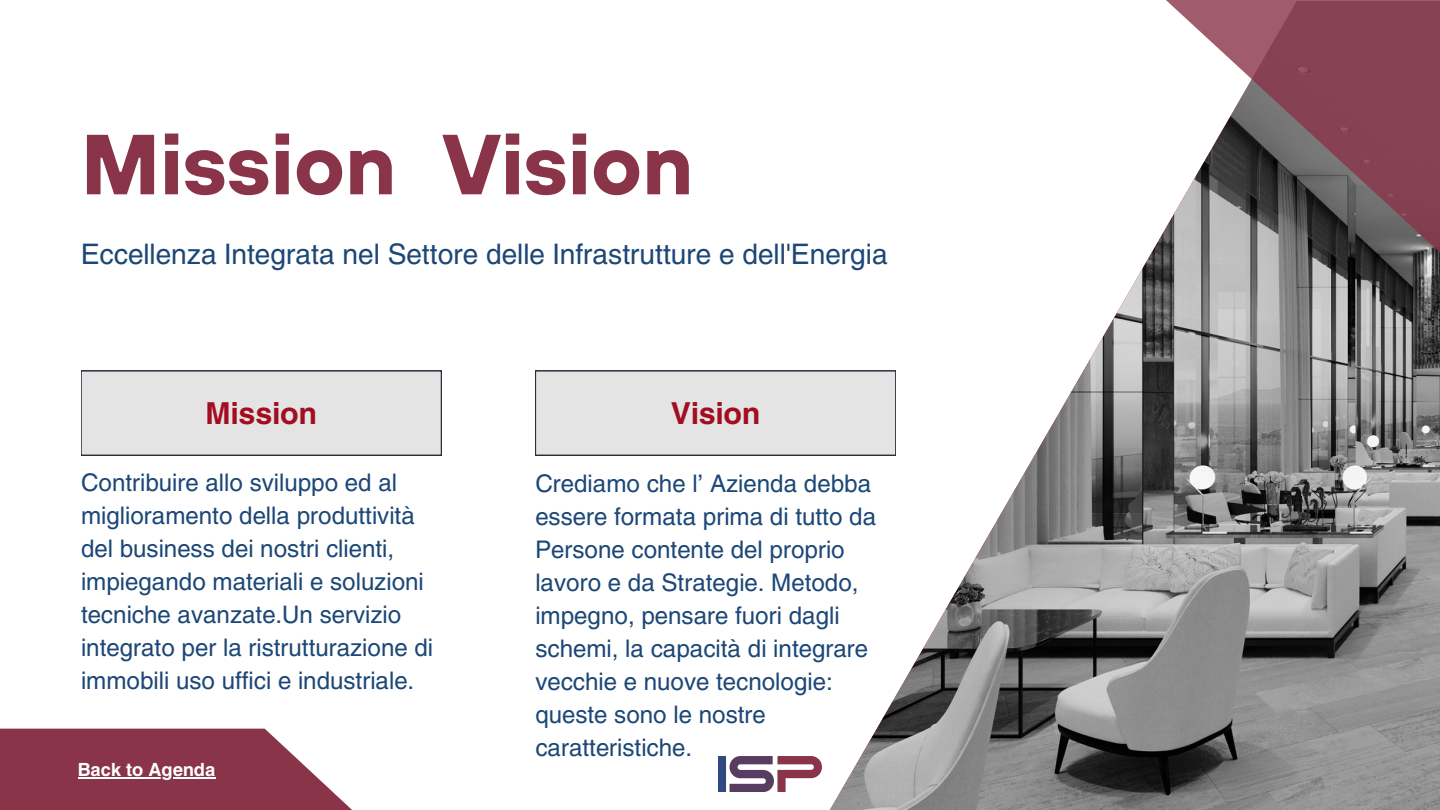
<style>
.page{position:relative;width:1440px;height:810px;background:#fff}
.page>*{position:absolute;margin:0;border:0;box-sizing:border-box;transform-origin:0 0}
.t1{font:700 85px "TT Hoves";color:#893449}
.t2{font:700 30px "Helios";color:#a20e20}
.t3{font:28px "Helios";color:#1c4776}
.t4{font:24px/33px "Helios";color:#1c4776}
.t5{font:700 18px "Helios";color:#fff}
</style>
<div class="page">
<svg style="left:0;top:729px;width:352px;height:81px"></svg>
<hr style="left:78px;top:777px;width:137px;height:1px;background:#fff">
<img style="left:830px;top:253px;width:610px;height:556px">
<div style="left:81px;top:371px;width:360px;height:84px;background:#e4e4e4"></div>
<div style="left:535px;top:371px;width:361px;height:84px;background:#e4e4e4"></div>
<svg style="left:1151px;top:0;width:289px;height:253px"></svg>
<img style="left:718px;top:756px;width:104px;height:35px">
<h2 class="t1" style="left:81px;top:109px;width:614px">Mission Vision</h2>
<h4 class="t3" style="left:81px;top:236px;width:808px">Eccellenza Integrata nel Settore delle Infrastrutture e dell'Energia</h4>
<h3 class="t2" style="left:206px;top:394px;width:113px">Mission</h3>
<h2 class="t2" style="left:671px;top:394px;width:91px">Vision</h2>
<h4 class="t4" style="left:81px;top:465px;width:354px">Contribuire allo sviluppo ed al miglioramento della produttività del business dei nostri clienti, impiegando materiali e soluzioni tecniche avanzate.Un servizio integrato per la ristrutturazione di immobili uso uffici e industriale.</h4>
<p class="t4" style="left:535px;top:466px;width:342px">Crediamo che l’ Azienda debba essere formata prima di tutto da<br>Persone contente del proprio lavoro e da Strategie. Metodo, impegno, pensare fuori dagli schemi, la capacità di integrare vecchie e nuove tecnologie: queste sono le nostre caratteristiche.</p>
<p class="t5" style="left:78px;top:758px;width:139px">Back to Agenda</p>
</div>
